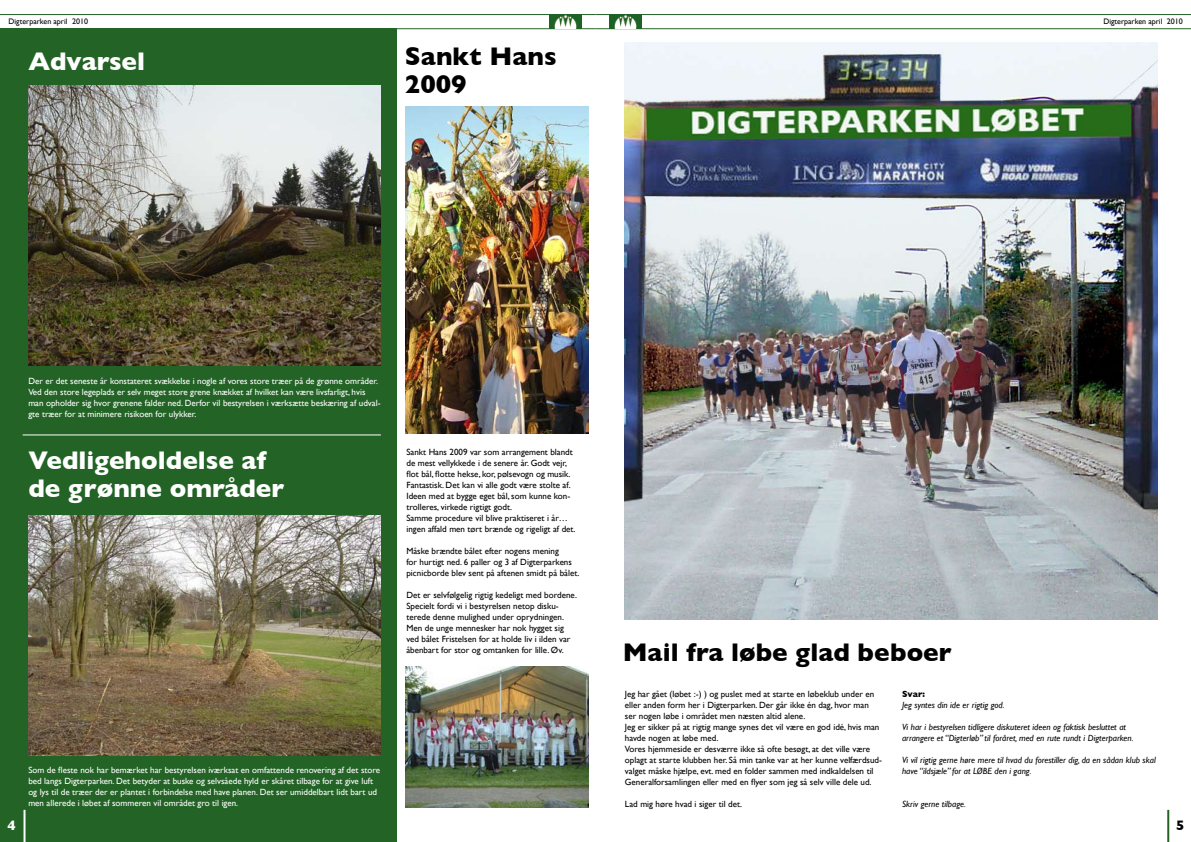
<style>
.page{position:relative;width:1191px;height:842px;background:#fff}
.page>*{position:absolute;margin:0;border:0;box-sizing:border-box;transform-origin:0 0}
.t1{font:700 26px/28px "Gill Sans";color:#fff}
.t2{font:700 26px/28px "Gill Sans";color:#000}
.t3{font:700 14px "Gill Sans";color:#fff}
.t4{font:700 14px "Gill Sans";color:#000}
.t5{font:9px/11px "Gill Sans";color:#000}
.t6{font:9px/11px "Gill Sans";color:#fff}
.t7{font:italic 9px/11px "Gill Sans";color:#000}
.t8{font:700 9px "Gill Sans";color:#000}
.t9{font:8px "Gill Sans";color:#000}
</style>
<div class="page">
<div style="left:0;top:28px;width:396px;height:814px;background:#236326"></div>
<hr style="left:595px;top:14px;width:596px;height:1px;background:#236326">
<hr style="left:595px;top:28px;width:596px;height:1px;background:#236326">
<img style="left:609px;top:15px;width:32px;height:14px">
<hr style="left:1167px;top:810px;width:2px;height:32px;background:#236326">
<hr style="left:24px;top:810px;width:2px;height:32px;background:#fff">
<hr style="left:0;top:14px;width:595px;height:1px;background:#236326">
<hr style="left:0;top:28px;width:595px;height:1px;background:#236326">
<img style="left:549px;top:15px;width:32px;height:14px">
<img style="left:28px;top:85px;width:353px;height:281px">
<img style="left:28px;top:516px;width:353px;height:239px">
<img style="left:625px;top:43px;width:532px;height:577px">
<hr style="left:23px;top:435px;width:358px;height:1px;background:#fff">
<img style="left:405px;top:666px;width:183px;height:142px">
<img style="left:405px;top:107px;width:183px;height:327px">
<p class="t9" style="left:9px;top:17px;width:81px">Digterparken april 2010</p>
<h1 class="t1" style="left:28px;top:47px;width:118px">Advarsel</h1>
<h1 class="t2" style="left:405px;top:43px;width:153px">Sankt Hans<br>2009</h1>
<p class="t9" style="left:1103px;top:17px;width:81px">Digterparken april 2010</p>
<p class="t6" style="left:28px;top:376px;width:354px">Der er det seneste år konstateret svækkelse i nogle af vores store træer på de grønne områder.<br>Ved den store legeplads er selv meget store grene knækket af hvilket kan være livsfarligt, hvis man opholder sig hvor grenene falder ned. Derfor vil bestyrelsen i værksætte beskæring af udval&shy;gte træer for at minimere risikoen for ulykker.</p>
<h1 class="t1" style="left:28px;top:446px;width:257px">Vedligeholdelse af de grønne områder</h1>
<p class="t5" style="left:406px;top:446px;width:171px">Sankt Hans 2009 var som arrangement blandt de mest vellykkede i de senere år. Godt vejr, flot bål, flotte hekse, kor, pølsevogn og musik.<br>Fantastisk. Det kan vi alle godt være stolte af.<br>Ideen med at bygge eget bål, som kunne kon&shy;trolleres, virkede rigtigt godt.<br>Samme procedure vil blive praktiseret i år… ingen affald men tørt brænde og rigeligt af det.</p>
<p class="t5" style="left:406px;top:545px;width:174px">Måske brændte bålet efter nogens mening<br>for hurtigt ned. 6 paller og 3 af Digterparkens picnicborde blev sent på aftenen smidt på bålet.</p>
<p class="t5" style="left:406px;top:589px;width:172px">Det er selvfølgelig rigtig kedeligt med bordene.<br>Specielt fordi vi i bestyrelsen netop disku&shy;terede denne mulighed under oprydningen.<br>Men de unge mennesker har nok hygget sig ved bålet Fristelsen for at holde liv i ilden var åbenbart for stor og omtanken for lille. Øv.</p>
<p class="t6" style="left:28px;top:764px;width:353px">Som de fleste nok har bemærket har bestyrelsen iværksat en omfattende renovering af det store bed langs Digterparken. Det betyder at buske og selvsåede hyld er skåret tilbage for at give luft og lys til de træer der er plantet i forbindelse med have planen. Det ser umiddelbart lidt bart ud men allerede i løbet af sommeren vil området gro til igen.</p>
<h1 class="t2" style="left:622px;top:638px;width:330px">Mail fra løbe glad beboer</h1>
<p class="t5" style="left:625px;top:688px;width:258px">Jeg har gået (løbet :-) ) og puslet med at starte en løbeklub under en eller anden form her i Digterparken. Der går ikke én dag, hvor man ser nogen løbe i området men næsten altid alene.<br>Jeg er sikker på at rigtig mange synes det vil være en god idé, hvis man havde nogen at løbe med.<br>Vores hjemmeside er desværre ikke så ofte besøgt, at det ville være oplagt at starte klubben her. Så min tanke var at her kunne velfærdsud&shy;valget måske hjælpe, evt. med en folder sammen med indkaldelsen til Generalforsamlingen eller med en flyer som jeg så selv ville dele ud.</p>
<p class="t5" style="left:625px;top:798px;width:119px">Lad mig høre hvad i siger til det.</p>
<p class="t8" style="left:902px;top:688px;width:24px">Svar:</p>
<p class="t7" style="left:902px;top:699px;width:104px">Jeg syntes din ide er rigtig god.</p>
<p class="t7" style="left:902px;top:721px;width:233px">Vi har i bestyrelsen tidligere diskuteret ideen og faktisk besluttet at arrangere et “Digterløb” til foråret, med en rute rundt i Digterparken.</p>
<p class="t7" style="left:902px;top:754px;width:255px">Vi vil rigtig gerne høre mere til hvad du forestiller dig, da en sådan klub skal have “ildsjæle” for at LØBE den i gang.</p>
<p class="t7" style="left:902px;top:798px;width:65px">Skriv gerne tilbage.</p>
<h2 class="t3" style="left:8px;top:817px;width:10px">4</h2>
<h2 class="t4" style="left:1176px;top:817px;width:10px">5</h2>
</div>
